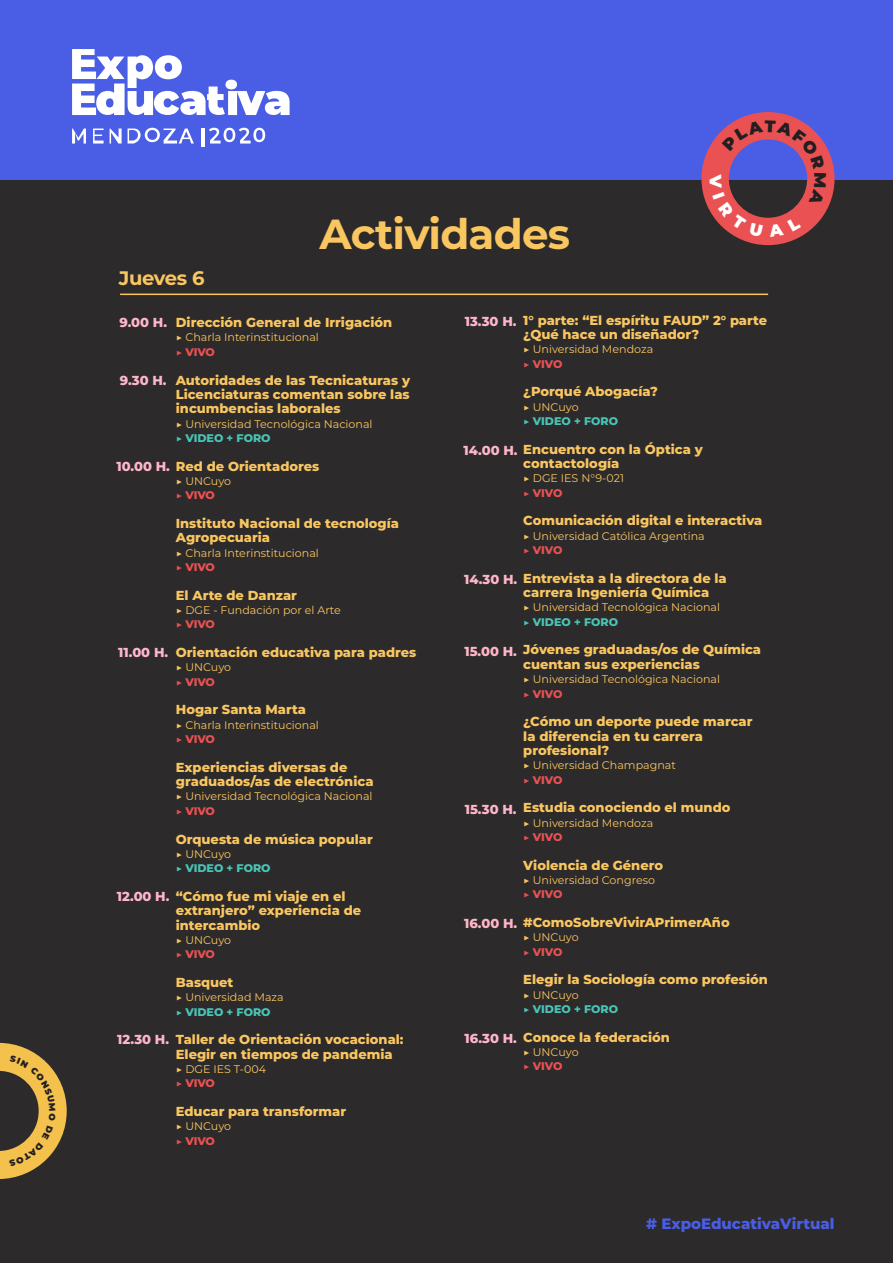
<style>
.page{position:relative;width:893px;height:1263px;background:#fff}
.page>*{position:absolute;margin:0;border:0;box-sizing:border-box;transform-origin:0 0}
.t1{font:700 42px "Montserrat";letter-spacing:-.02em;color:#f9c660}
.t2{font:700 19.5px "Montserrat";letter-spacing:-.02em;color:#f9c660}
.t3{font:800 15px "Montserrat";color:#4a5ee5}
.t4{font:800 13.05px/14.4px "Montserrat";color:#f9c660}
.t5{font:800 13.05px "Montserrat";color:#ffb6ca}
.t6{font:11.1px "Montserrat";color:#f9c660}
.t7{font:800 11.1px "Montserrat";letter-spacing:-.015em;color:#ea5153}
.t8{font:800 11.1px "Montserrat";color:#48c5b5}
</style>
<div class="page">
<div style="left:0;top:180px;width:893px;height:1083px;background:#2d2a2b"></div>
<div style="left:0;top:0;width:893px;height:180px;background:#4a5ee5"></div>
<svg style="left:72px;top:49px;width:218px;height:66px"></svg>
<svg style="left:72px;top:129px;width:14px;height:15px"></svg>
<svg style="left:93px;top:129px;width:11px;height:15px"></svg>
<svg style="left:110px;top:129px;width:12px;height:15px"></svg>
<svg style="left:128px;top:128px;width:66px;height:16px"></svg>
<hr style="left:201px;top:129px;width:3px;height:18px;background:#fff">
<svg style="left:209px;top:128px;width:56px;height:16px"></svg>
<hr style="left:120px;top:294px;width:648px;height:1px;background:#f9c660">
<svg style="left:0;top:1043px;width:67px;height:136px;background:#93773c"></svg>
<svg style="left:701px;top:112px;width:133px;height:133px"></svg>
<h1 class="t1" style="left:320px;top:204px;width:252px">Actividades</h1>
<h2 class="t2" style="left:119px;top:264px;width:87px">Jueves 6</h2>
<p class="t4" style="left:176px;top:315px;width:218px">Dirección General de Irrigación</p>
<p class="t6" style="left:176px;top:330px;width:145px">▶ Charla Interinstitucional</p>
<p class="t7" style="left:176px;top:344px;width:41px">▶ VIVO</p>
<p class="t4" style="left:176px;top:372px;width:236px;text-align:justify">Autoridades de las Tecnicaturas y Licenciaturas comentan sobre las incumbencias laborales</p>
<p class="t6" style="left:176px;top:416px;width:198px">▶ Universidad Tecnológica Nacional</p>
<p class="t8" style="left:176px;top:430px;width:96px">▶ VIDEO + FORO</p>
<p class="t4" style="left:176px;top:458px;width:145px">Red de Orientadores</p>
<p class="t6" style="left:176px;top:473px;width:57px">▶ UNCuyo</p>
<p class="t7" style="left:176px;top:487px;width:41px">▶ VIVO</p>
<p class="t4" style="left:176px;top:515px;width:225px">Instituto Nacional de tecnología<br>Agropecuaria</p>
<p class="t6" style="left:176px;top:545px;width:145px">▶ Charla Interinstitucional</p>
<p class="t7" style="left:176px;top:559px;width:41px">▶ VIVO</p>
<p class="t4" style="left:176px;top:587px;width:123px">El Arte de Danzar</p>
<p class="t6" style="left:176px;top:602px;width:167px">▶ DGE - Fundación por el Arte</p>
<p class="t7" style="left:176px;top:616px;width:41px">▶ VIVO</p>
<p class="t4" style="left:176px;top:644px;width:242px">Orientación educativa para padres</p>
<p class="t6" style="left:176px;top:660px;width:57px">▶ UNCuyo</p>
<p class="t7" style="left:176px;top:674px;width:41px">▶ VIVO</p>
<p class="t4" style="left:176px;top:702px;width:132px">Hogar Santa Marta</p>
<p class="t6" style="left:176px;top:717px;width:145px">▶ Charla Interinstitucional</p>
<p class="t7" style="left:176px;top:731px;width:41px">▶ VIVO</p>
<p class="t4" style="left:176px;top:759px;width:199px">Experiencias diversas de graduados/as de electrónica</p>
<p class="t6" style="left:176px;top:789px;width:198px">▶ Universidad Tecnológica Nacional</p>
<p class="t7" style="left:176px;top:803px;width:41px">▶ VIVO</p>
<p class="t4" style="left:176px;top:831px;width:198px">Orquesta de música popular</p>
<p class="t6" style="left:176px;top:846px;width:57px">▶ UNCuyo</p>
<p class="t8" style="left:176px;top:860px;width:96px">▶ VIDEO + FORO</p>
<p class="t4" style="left:176px;top:888px;width:187px">“Cómo fue mi viaje en el extranjero” experiencia de intercambio</p>
<p class="t6" style="left:176px;top:932px;width:57px">▶ UNCuyo</p>
<p class="t7" style="left:176px;top:946px;width:41px">▶ VIVO</p>
<p class="t4" style="left:176px;top:974px;width:59px">Basquet</p>
<p class="t6" style="left:176px;top:990px;width:109px">▶ Universidad Maza</p>
<p class="t8" style="left:176px;top:1003px;width:96px">▶ VIDEO + FORO</p>
<p class="t4" style="left:176px;top:1032px;width:229px">Taller de Orientación vocacional:<br>Elegir en tiempos de pandemia</p>
<p class="t6" style="left:176px;top:1061px;width:92px">▶ DGE IES T-004</p>
<p class="t7" style="left:176px;top:1075px;width:41px">▶ VIVO</p>
<p class="t4" style="left:176px;top:1103px;width:172px">Educar para transformar</p>
<p class="t6" style="left:176px;top:1119px;width:57px">▶ UNCuyo</p>
<p class="t7" style="left:176px;top:1133px;width:41px">▶ VIVO</p>
<p class="t5" style="left:119px;top:313px;width:49px">9.00 H.</p>
<p class="t5" style="left:120px;top:370px;width:48px">9.30 H.</p>
<p class="t5" style="left:117px;top:456px;width:55px">10.00 H.</p>
<p class="t5" style="left:118px;top:643px;width:51px">11.00 H.</p>
<p class="t5" style="left:117px;top:887px;width:54px">12.00 H.</p>
<p class="t5" style="left:117px;top:1030px;width:53px">12.30 H.</p>
<p class="t4" style="left:523px;top:312px;width:245px">1° parte: “El espíritu FAUD” 2° parte ¿Qué hace un diseñador?</p>
<p class="t6" style="left:523px;top:342px;width:132px">▶ Universidad Mendoza</p>
<p class="t7" style="left:523px;top:355px;width:41px">▶ VIVO</p>
<p class="t4" style="left:523px;top:384px;width:136px">¿Porqué Abogacía?</p>
<p class="t6" style="left:523px;top:399px;width:57px">▶ UNCuyo</p>
<p class="t8" style="left:523px;top:413px;width:96px">▶ VIDEO + FORO</p>
<p class="t4" style="left:523px;top:441px;width:181px">Encuentro con la Óptica y contactología</p>
<p class="t6" style="left:523px;top:471px;width:102px">▶ DGE IES N°9-021</p>
<p class="t7" style="left:523px;top:485px;width:41px">▶ VIVO</p>
<p class="t4" style="left:523px;top:513px;width:241px">Comunicación digital e interactiva</p>
<p class="t6" style="left:523px;top:528px;width:183px">▶ Universidad Católica Argentina</p>
<p class="t7" style="left:523px;top:542px;width:41px">▶ VIVO</p>
<p class="t4" style="left:523px;top:570px;width:205px">Entrevista a la directora de la carrera Ingeniería Química</p>
<p class="t6" style="left:523px;top:600px;width:198px">▶ Universidad Tecnológica Nacional</p>
<p class="t8" style="left:523px;top:614px;width:96px">▶ VIDEO + FORO</p>
<p class="t4" style="left:523px;top:642px;width:239px">Jóvenes graduadas/os de Química cuentan sus experiencias</p>
<p class="t6" style="left:523px;top:672px;width:198px">▶ Universidad Tecnológica Nacional</p>
<p class="t7" style="left:523px;top:685px;width:41px">▶ VIVO</p>
<p class="t4" style="left:523px;top:714px;width:231px">¿Cómo un deporte puede marcar la diferencia en tu carrera profesional?</p>
<p class="t6" style="left:523px;top:758px;width:154px">▶ Universidad Champagnat</p>
<p class="t7" style="left:523px;top:771px;width:41px">▶ VIVO</p>
<p class="t4" style="left:523px;top:800px;width:209px">Estudia conociendo el mundo</p>
<p class="t6" style="left:523px;top:815px;width:132px">▶ Universidad Mendoza</p>
<p class="t7" style="left:523px;top:829px;width:41px">▶ VIVO</p>
<p class="t4" style="left:523px;top:857px;width:141px">Violencia de Género</p>
<p class="t6" style="left:523px;top:872px;width:133px">▶ Universidad Congreso</p>
<p class="t7" style="left:523px;top:886px;width:41px">▶ VIVO</p>
<p class="t4" style="left:523px;top:914px;width:208px">#ComoSobreVivirAPrimerAño</p>
<p class="t6" style="left:523px;top:930px;width:57px">▶ UNCuyo</p>
<p class="t7" style="left:523px;top:943px;width:41px">▶ VIVO</p>
<p class="t4" style="left:523px;top:972px;width:246px">Elegir la Sociología como profesión</p>
<p class="t6" style="left:523px;top:987px;width:57px">▶ UNCuyo</p>
<p class="t8" style="left:523px;top:1001px;width:96px">▶ VIDEO + FORO</p>
<p class="t4" style="left:523px;top:1029px;width:148px">Conoce la federación</p>
<p class="t6" style="left:523px;top:1044px;width:57px">▶ UNCuyo</p>
<p class="t7" style="left:523px;top:1058px;width:41px">▶ VIVO</p>
<p class="t5" style="left:465px;top:312px;width:53px">13.30 H.</p>
<p class="t5" style="left:464px;top:441px;width:56px">14.00 H.</p>
<p class="t5" style="left:464px;top:570px;width:55px">14.30 H.</p>
<p class="t5" style="left:464px;top:642px;width:54px">15.00 H.</p>
<p class="t5" style="left:465px;top:799px;width:53px">15.30 H.</p>
<p class="t5" style="left:464px;top:914px;width:55px">16.00 H.</p>
<p class="t5" style="left:464px;top:1029px;width:54px">16.30 H.</p>
<p class="t3" style="left:646px;top:1212px;width:190px"># ExpoEducativaVirtual</p>
</div>
